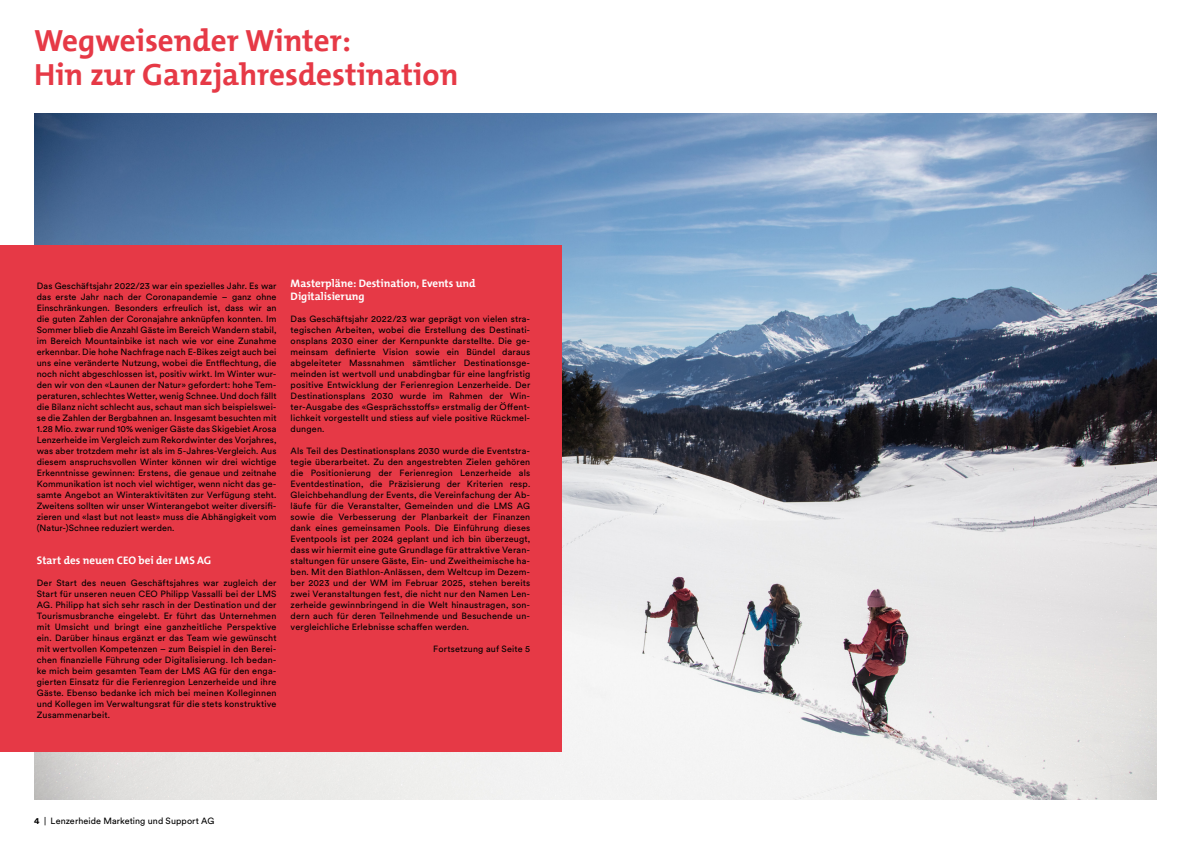
<style>
.page{position:relative;width:1191px;height:842px;background:#fff}
.page>*{position:absolute;margin:0;border:0;box-sizing:border-box;transform-origin:0 0}
.t1{font:700 31px/34px "The Mix B7";color:#e63946}
.t2{font:700 11px/13px "The Mix B7";color:#fff}
.t3{font:9px/11px "Circulargraubuenden";letter-spacing:.015em;color:#000;text-align:justify}
.s1{font-weight:700}
</style>
<div class="page">
<img style="left:34px;top:113px;width:1123px;height:686px">
<div style="left:0;top:245px;width:561px;height:506px;background:#e63946"></div>
<h1 class="t1" style="left:34px;top:25px;width:426px">Wegweisender Winter:<br>Hin zur Ganzjahresdestination</h1>
<p class="t3" style="left:37px;top:280px;width:241px">Das Geschäftsjahr 2022/23 war ein spezielles Jahr. Es war das erste Jahr nach der Coronapandemie – ganz ohne Einschränkungen. Besonders erfreulich ist, dass wir an die guten Zahlen der Coronajahre anknüpfen konnten. Im Sommer blieb die Anzahl Gäste im Bereich Wandern stabil, im Bereich Mountainbike ist nach wie vor eine Zunahme erkennbar. Die hohe Nachfrage nach E-Bikes zeigt auch bei uns eine veränderte Nutzung, wobei die Entflechtung, die noch nicht abgeschlossen ist, positiv wirkt. Im Winter wur&shy;den wir von den «Launen der Natur» gefordert: hohe Tem&shy;peraturen, schlechtes Wetter, wenig Schnee. Und doch fällt die Bilanz nicht schlecht aus, schaut man sich beispielswei&shy;se die Zahlen der Bergbahnen an. Insgesamt besuchten mit 1.28 Mio. zwar rund 10% weniger Gäste das Skigebiet Arosa Lenzerheide im Vergleich zum Rekordwinter des Vorjahres, was aber trotzdem mehr ist als im 5-Jahres-Vergleich. Aus diesem anspruchsvollen Winter können wir drei wichtige Erkenntnisse gewinnen: Erstens, die genaue und zeitnahe Kommunikation ist noch viel wichtiger, wenn nicht das ge&shy;samte Angebot an Winteraktivitäten zur Verfügung steht.<br>Zweitens sollten wir unser Winterangebot weiter diversifi&shy;zieren und «last but not least» muss die Abhängigkeit vom (Natur-)Schnee reduziert werden.</p>
<p class="t2" style="left:37px;top:555px;width:176px">Start des neuen CEO bei der LMS AG</p>
<p class="t3" style="left:37px;top:577px;width:241px">Der Start des neuen Geschäftsjahres war zugleich der Start für unseren neuen CEO Philipp Vassalli bei der LMS AG. Philipp hat sich sehr rasch in der Destination und der Tourismusbranche eingelebt. Er führt das Unternehmen mit Umsicht und bringt eine ganzheitliche Perspektive ein. Darüber hinaus ergänzt er das Team wie gewünscht mit wertvollen Kompetenzen – zum Beispiel in den Berei&shy;chen finanzielle Führung oder Digitalisierung. Ich bedan&shy;ke mich beim gesamten Team der LMS AG für den enga&shy;gierten Einsatz für die Ferienregion Lenzerheide und ihre Gäste. Ebenso bedanke ich mich bei meinen Kolleginnen und Kollegen im Verwaltungsrat für die stets konstruktive Zusammenarbeit.</p>
<p class="t2" style="left:291px;top:277px;width:187px">Masterpläne: Destination, Events und<br>Digitalisierung</p>
<p class="t3" style="left:291px;top:313px;width:241px">Das Geschäftsjahr 2022/23 war geprägt von vielen stra&shy;tegischen Arbeiten, wobei die Erstellung des Destinati&shy;onsplans 2030 einer der Kernpunkte darstellte. Die ge&shy;meinsam definierte Vision sowie ein Bündel daraus abgeleiteter Massnahmen sämtlicher Destinationsge&shy;meinden ist wertvoll und unabdingbar für eine langfristig positive Entwicklung der Ferienregion Lenzerheide. Der Destinationsplans 2030 wurde im Rahmen der Win&shy;ter-Ausgabe des «Gesprächsstoffs» erstmalig der Öffent&shy;lichkeit vorgestellt und stiess auf viele positive Rückmel&shy;dungen.</p>
<p class="t3" style="left:291px;top:445px;width:241px">Als Teil des Destinationsplans 2030 wurde die Eventstra&shy;tegie überarbeitet. Zu den angestrebten Zielen gehören die Positionierung der Ferienregion Lenzerheide als Eventdestination, die Präzisierung der Kriterien resp.<br>Gleichbehandlung der Events, die Vereinfachung der Ab&shy;läufe für die Veranstalter, Gemeinden und die LMS AG sowie die Verbesserung der Planbarkeit der Finanzen dank eines gemeinsamen Pools. Die Einführung dieses Eventpools ist per 2024 geplant und ich bin überzeugt, dass wir hiermit eine gute Grundlage für attraktive Veran&shy;staltungen für unsere Gäste, Ein- und Zweitheimische ha&shy;ben. Mit den Biathlon-Anlässen, dem Weltcup im Dezem&shy;ber 2023 und der WM im Februar 2025, stehen bereits zwei Veranstaltungen fest, die nicht nur den Namen Len&shy;zerheide gewinnbringend in die Welt hinaustragen, son&shy;dern auch für deren Teilnehmende und Besuchende un&shy;vergleichliche Erlebnisse schaffen werden.</p>
<p class="t3" style="left:433px;top:643px;width:99px">Fortsetzung auf Seite 5</p>
<p class="t3" style="left:34px;top:815px;width:182px"><span class="s1">4</span> | Lenzerheide Marketing und Support AG</p>
</div>
